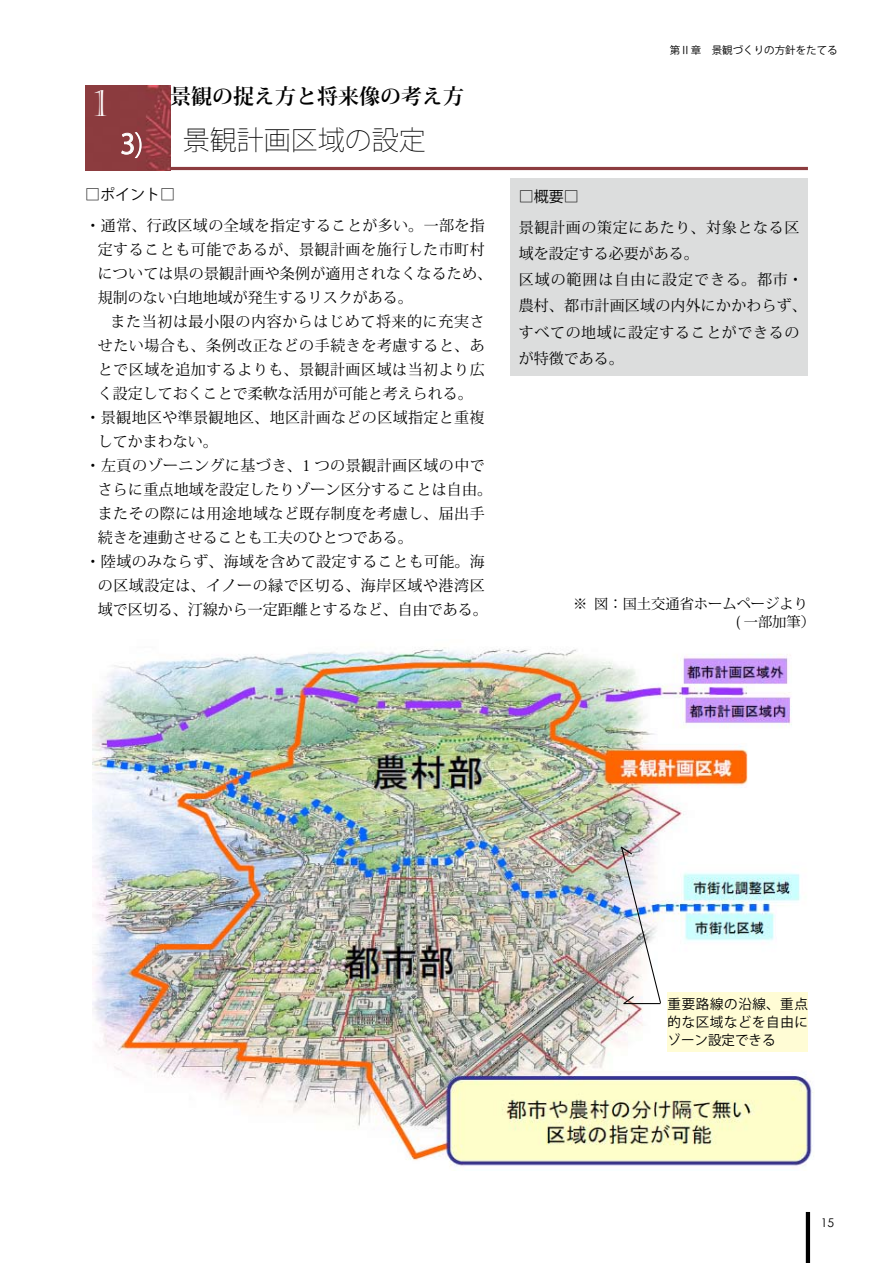
<style>
.page{position:relative;width:893px;height:1263px;background:#fff}
.page>*{position:absolute;margin:0;border:0;box-sizing:border-box;transform-origin:0 0}
.t1{font:36px "Castellar";color:#fff}
.t2{font:200 27px "Koz Go Pro";color:#000}
.t3{font:27px "Koz Go Std";color:#fff}
.t4{font:700 21px "Koz Min Std";color:#000}
.t5{font:15px/26.2px "Koz Min Pro";letter-spacing:.025em;color:#000}
.t6{font:15px "Koz Min Pro";color:#000}
.t7{font:15px "Koz Go Pro";color:#000}
.t8{font:14.25px/18px "Koz Min Pro";color:#000}
.t9{font:13.5px/18px "Koz Go Pro";letter-spacing:.045em;color:#000;text-align:justify}
.t10{font:12px "Century Gothic";color:#000}
.t11{font:10.5px "Koz Go Pro";color:#000}
.s1{font-weight:200}
</style>
<div class="page">
<hr style="left:806px;top:1214px;width:4px;height:47px;background:#000">
<img style="left:85px;top:85px;width:85px;height:85px">
<svg style="left:121px;top:132px;width:21px;height:26px"></svg>
<hr style="left:170px;top:167px;width:638px;height:3px;background:#8c3c3f">
<div style="left:510px;top:179px;width:298px;height:197px;background:#dcdddd"></div>
<img style="left:92px;top:647px;width:722px;height:519px">
<div style="left:668px;top:992px;width:140px;height:60px;background:#fffcd5"></div>
<img style="left:619px;top:845px;width:43px;height:160px">
<h1 class="t1" style="left:94px;top:83px;width:15px">1</h1>
<h3 class="t4" style="left:170px;top:82px;width:295px">景観の捉え方と将来像の考え方</h3>
<h2 class="t2" style="left:183px;top:122px;width:244px">景観計画区域の設定</h2>
<h2 class="t3" style="left:120px;top:127px;width:24px">3<span class="s1">)</span></h2>
<p class="t7" style="left:85px;top:185px;width:91px">□ポイント□</p>
<p class="t5" style="left:98px;top:213px;width:396px;line-height:24px;text-indent:-12px">・通常、行政区域の全域を指定することが多い。一部を指定することも可能であるが、景観計画を施行した市町村については県の景観計画や条例が適用されなくなるため、規制のない白地地域が発生するリスクがある。</p>
<p class="t5" style="left:111px;top:308px;width:376px">また当初は最小限の内容からはじめて将来的に充実さ</p>
<p class="t5" style="left:98px;top:332px;width:388px">せたい場合も、条例改正などの手続きを考慮すると、あ</p>
<p class="t5" style="left:98px;top:356px;width:388px">とで区域を追加するよりも、景観計画区域は当初より広</p>
<p class="t6" style="left:98px;top:383px;width:376px">く設定しておくことで柔軟な活用が可能と考えられる。</p>
<p class="t5" style="left:86px;top:404px;width:401px">・景観地区や準景観地区、地区計画などの区域指定と重複</p>
<p class="t6" style="left:98px;top:431px;width:121px">してかまわない。</p>
<p class="t5" style="left:86px;top:452px;width:401px">・左頁のゾーニングに基づき、1 つの景観計画区域の中で</p>
<p class="t5" style="left:98px;top:476px;width:396px">さらに重点地域を設定したりゾーン区分することは自由。</p>
<p class="t5" style="left:98px;top:500px;width:388px">またその際には用途地域など既存制度を考慮し、届出手</p>
<p class="t6" style="left:98px;top:527px;width:316px">続きを連動させることも工夫のひとつである。</p>
<p class="t5" style="left:86px;top:548px;width:401px">・陸域のみならず、海域を含めて設定することも可能。海</p>
<p class="t5" style="left:98px;top:572px;width:388px">の区域設定は、イノーの縁で区切る、海岸区域や港湾区</p>
<p class="t6" style="left:98px;top:599px;width:391px">域で区切る、汀線から一定距離とするなど、自由である。</p>
<p class="t11" style="left:670px;top:43px;width:169px">第Ⅱ章　景観づくりの方針をたてる</p>
<p class="t7" style="left:519px;top:187px;width:61px">□概要□</p>
<p class="t5" style="left:519px;top:214px;width:290px">景観計画の策定にあたり、対象となる区域を設定する必要がある。<br>区域の範囲は自由に設定できる。都市･農村、都市計画区域の内外にかかわらず、すべての地域に設定することができるのが特徴である。</p>
<p class="t8" style="left:573px;top:594px;width:16px">※</p>
<p class="t8" style="left:736px;top:594px;width:81px;text-indent:-141px">図：国土交通省ホームページより( 一部加筆）</p>
<p class="t9" style="left:668px;top:995px;width:142px">重要路線の沿線、重点的な区域などを自由にゾーン設定できる</p>
<p class="t10" style="left:821px;top:1214px;width:7px">15</p>
</div>
